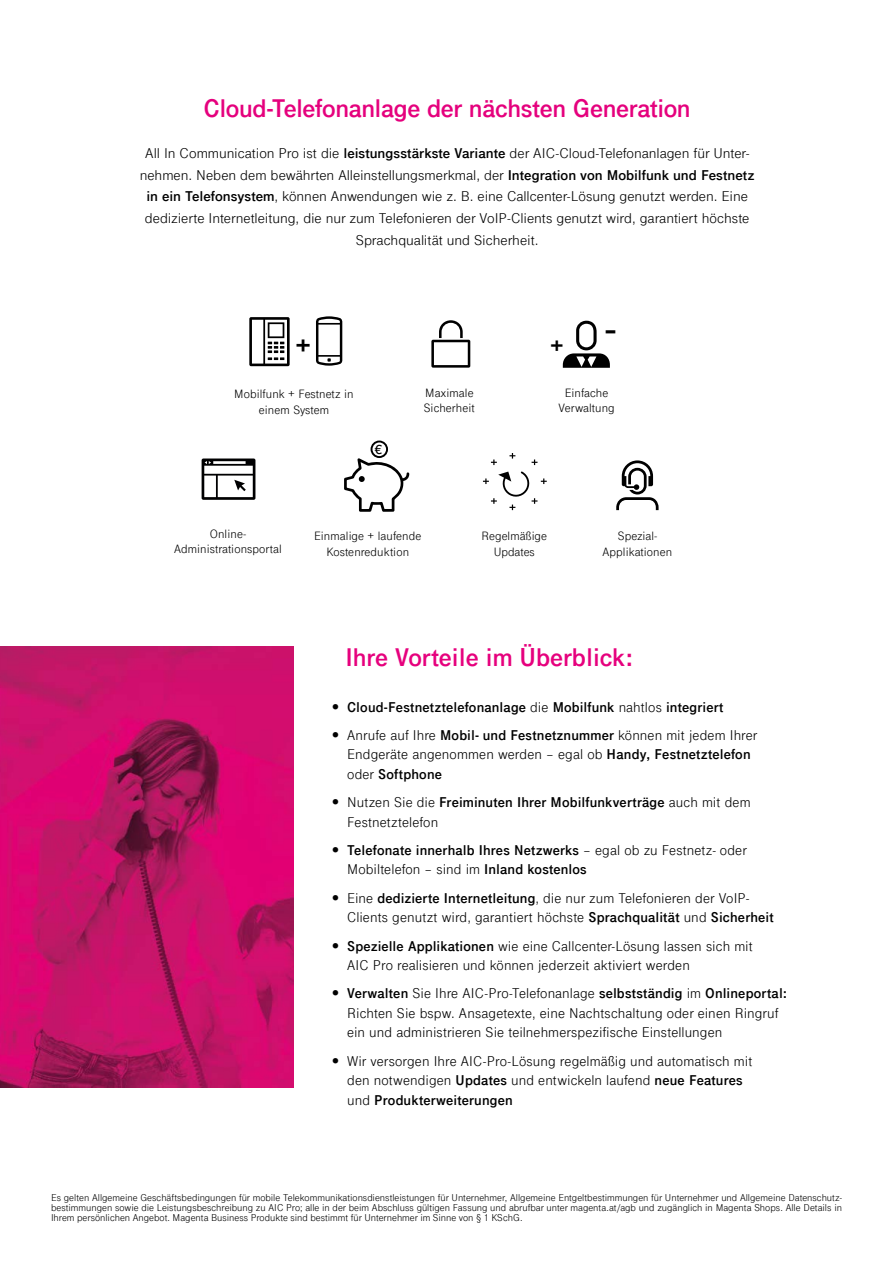
<style>
.page{position:relative;width:893px;height:1263px;background:#fff}
.page>*{position:absolute;margin:0;border:0;box-sizing:border-box;transform-origin:0 0}
.copy{font:900 28.35px "Tele Grotesk Next";color:#000}
.t1{font:700 27px "Tele Grotesk Next";letter-spacing:-.015em;color:#e5007d}
.t2{font:700 27px "Tele Grotesk Next";color:#e6007d}
.copy-2{font:900 24.75px "Tele Grotesk Next";color:#000}
.copy-3{font:15px/19.5px "Tele Grotesk Next";letter-spacing:.005em;color:#000}
.t3{font:700 15px/19.5px "Tele Grotesk Next";letter-spacing:.01em;color:#000}
.copy-4{font:700 13.8px "Tele Grotesk Next";color:#000}
.t4{font:12.75px/15.3px "Tele Grotesk Next";letter-spacing:.01em;color:#000;text-align:center}
.t5{font:10.5px/9.8px "Tele Grotesk Next";color:#000;text-align:justify}
.s1{font-weight:700}
.s2{font-weight:400}
</style>
<div class="page">
<svg style="left:563px;top:321px;width:47px;height:47px"></svg>
<svg style="left:431px;top:320px;width:39px;height:48px"></svg>
<svg style="left:316px;top:316px;width:26px;height:50px"></svg>
<svg style="left:249px;top:317px;width:41px;height:49px"></svg>
<svg style="left:616px;top:460px;width:43px;height:50px"></svg>
<img style="left:0;top:646px;width:294px;height:441px">
<svg style="left:344px;top:458px;width:65px;height:54px"></svg>
<svg style="left:202px;top:458px;width:53px;height:42px"></svg>
<div style="left:371px;top:440px;width:17px;height:18px;border:2px solid #000;border-radius:50%"></div>
<svg style="left:509px;top:453px;width:6px;height:6px"></svg>
<svg style="left:491px;top:459px;width:6px;height:6px"></svg>
<svg style="left:532px;top:459px;width:5px;height:6px"></svg>
<svg style="left:483px;top:471px;width:64px;height:39px"></svg>
<p class="t1" style="left:204px;top:93px;width:489px">Cloud-Telefonanlage der nächsten Generation</p>
<p class="copy-3" style="left:140px;top:142px;width:616px;line-height:21.8px;text-align:center">All In Communication Pro ist die <span class="s1">leistungsstärkste Variante</span> der AIC-Cloud-Telefonanlagen für Unter&shy;nehmen. Neben dem bewährten Alleinstellungsmerkmal, der <span class="s1">Integration von Mobilfunk und Festnetz in ein Telefonsystem</span>, können Anwendungen wie z. B. eine Callcenter-Lösung genutzt werden. Eine dedizierte Internetleitung, die nur zum Telefonieren der VoIP-Clients genutzt wird, garantiert höchste Sprachqualität und Sicherheit.</p>
<p class="copy" style="left:296px;top:330px;width:16px">+</p>
<p class="t4" style="left:234px;top:387px;width:121px">Mobilfunk + Festnetz in einem System</p>
<p class="copy-4" style="left:375px;top:442px;width:10px">€</p>
<p class="copy-2" style="left:551px;top:332px;width:14px">+</p>
<p class="copy-2" style="left:604px;top:316px;width:14px">–</p>
<p class="t4" style="left:424px;top:385px;width:53px;text-align:left">Maximale<br>Sicherheit</p>
<p class="t4" style="left:558px;top:385px;width:58px">Einfache<br>Verwaltung</p>
<p class="t4" style="left:174px;top:526px;width:109px">Online-<br>Administrationsportal</p>
<p class="t4" style="left:314px;top:529px;width:109px">Einmalige + laufende<br>Kostenreduktion</p>
<p class="t4" style="left:482px;top:529px;width:67px">Regelmäßige<br>Updates</p>
<p class="t4" style="left:603px;top:529px;width:71px">Spezial-<br>Applikationen</p>
<p class="t2" style="left:345px;top:642px;width:289px">Ihre Vorteile im Überblick:</p>
<p class="t3" style="left:347px;top:697px;width:378px">Cloud-Festnetztelefonanlage <span class="s2">die</span> Mobilfunk <span class="s2">nahtlos</span> integriert</p>
<p class="copy-3" style="left:347px;top:725px;width:412px">Anrufe auf Ihre <span class="s1">Mobil- und Festnetznummer</span> können mit jedem Ihrer<br>Endgeräte angenommen werden – egal ob <span class="s1">Handy, Festnetztelefon </span>oder <span class="s1">Softphone</span></p>
<p class="copy-3" style="left:347px;top:793px;width:405px">Nutzen Sie die <span class="s1">Freiminuten Ihrer Mobilfunkverträge</span> auch mit dem<br>Festnetztelefon</p>
<p class="t3" style="left:347px;top:840px;width:401px">Telefonate innerhalb Ihres Netzwerks <span class="s2">– egal ob zu Festnetz- oder<br>Mobiltelefon – sind im</span> Inland kostenlos</p>
<p class="copy-3" style="left:347px;top:888px;width:428px">Eine <span class="s1">dedizierte Internetleitung</span>, die nur zum Telefonieren der VoIP-<br>Clients genutzt wird, garantiert höchste <span class="s1">Sprachqualität</span> und <span class="s1">Sicherheit</span></p>
<p class="copy-3" style="left:347px;top:936px;width:407px"><span class="s1">Spezielle Applikationen</span> wie eine Callcenter-Lösung lassen sich mit<br>AIC Pro realisieren und können jederzeit aktiviert werden</p>
<p class="copy-3" style="left:347px;top:984px;width:442px"><span class="s1">Verwalten</span> Sie Ihre AIC-Pro-Telefonanlage <span class="s1">selbstständig</span> im <span class="s1">Onlineportal:<br></span>Richten Sie bspw. Ansagetexte, eine Nachtschaltung oder einen Ringruf ein und administrieren Sie teilnehmerspezifische Einstellungen</p>
<p class="copy-3" style="left:347px;top:1051px;width:407px">Wir versorgen Ihre AIC-Pro-Lösung regelmäßig und automatisch mit den notwendigen <span class="s1">Updates</span> und entwickeln laufend <span class="s1">neue Features </span>und <span class="s1">Produkterweiterungen</span></p>
<p class="t5" style="left:51px;top:1193px;width:792px">Es gelten Allgemeine Geschäftsbedingungen für mobile Telekommunikationsdienstleistungen für Unternehmer, Allgemeine Entgeltbestimmungen für Unternehmer und Allgemeine Datenschutz&shy;bestimmungen sowie die Leistungsbeschreibung zu AIC Pro; alle in der beim Abschluss gültigen Fassung und abrufbar unter magenta.at/agb und zugänglich in Magenta Shops. Alle Details in Ihrem persönlichen Angebot. Magenta Business Produkte sind bestimmt für Unternehmer im Sinne von § 1 KSchG.</p>
</div>
